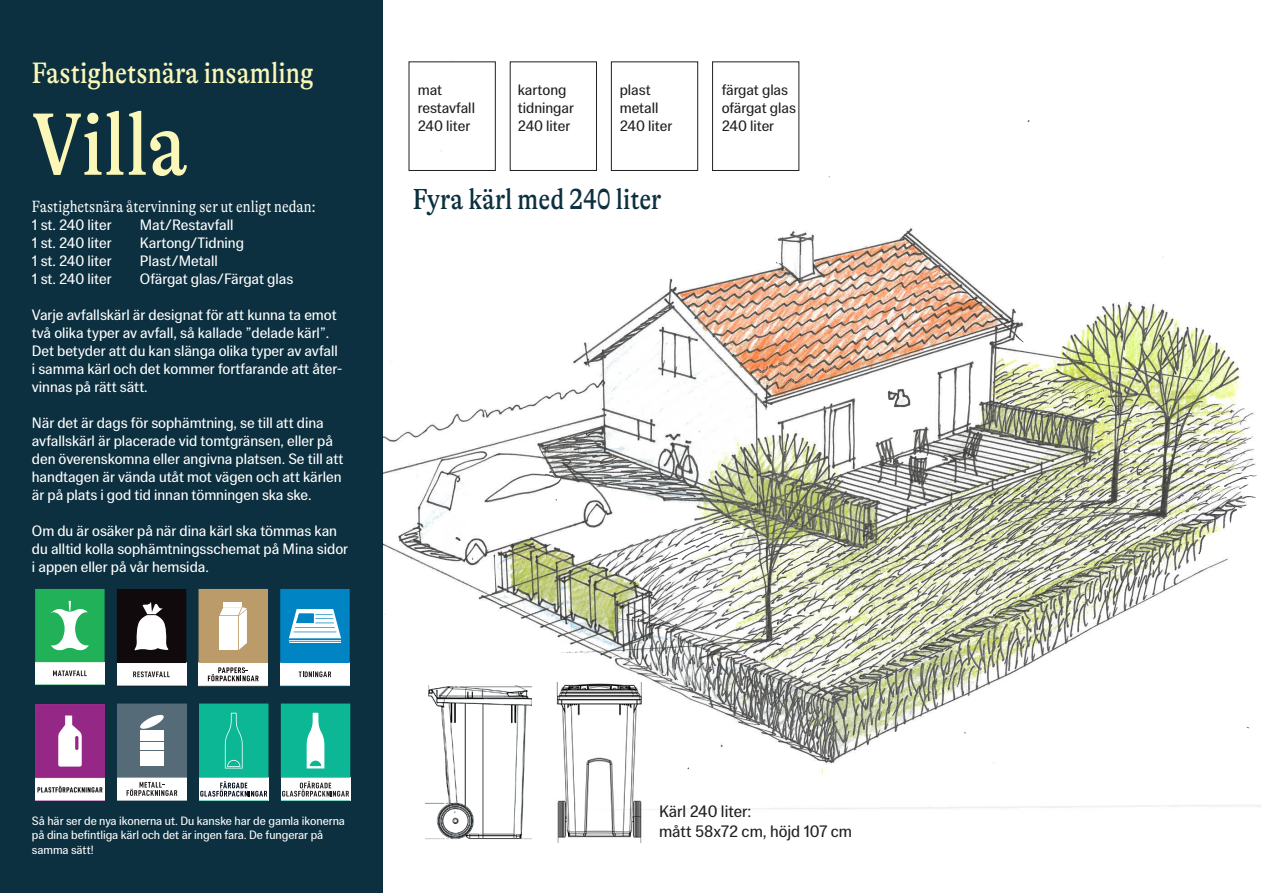
<style>
.page{position:relative;width:1263px;height:893px;background:#fff}
.page>*{position:absolute;margin:0;border:0;box-sizing:border-box;transform-origin:0 0}
.t1{font:condensed 90px "GT Alpina";color:#faf7b8}
.t2{font:condensed 30px "GT Alpina";color:#faf7b8}
.t3{font:condensed 29.4px "GT Alpina";color:#0c303f}
.t4{font:300 condensed 16.5px "GT Alpina";color:#fff}
.t5{font:16.5px/19.8px "MNKY Jane";color:#231f20}
.t6{font:15px/18px "MNKY Jane";color:#fff}
.t7{font:15px/18px "MNKY Jane";color:#231f20}
.t8{font:12px/14.4px "MNKY Jane";color:#fff}
</style>
<div class="page">
<img style="left:383px;top:226px;width:878px;height:584px">
<img style="left:545px;top:492px;width:18px;height:11px">
<img style="left:561px;top:650px;width:22px;height:5px">
<img style="left:749px;top:361px;width:91px;height:29px">
<img style="left:778px;top:544px;width:56px;height:102px">
<img style="left:1197px;top:473px;width:61px;height:30px">
<svg style="left:1087px;top:681px;width:3px;height:5px"></svg>
<svg style="left:1246px;top:726px;width:4px;height:4px"></svg>
<img style="left:1229px;top:508px;width:9px;height:16px">
<img style="left:1213px;top:453px;width:39px;height:17px">
<img style="left:1198px;top:533px;width:9px;height:22px">
<img style="left:1152px;top:512px;width:47px;height:21px">
<svg style="left:1143px;top:523px;width:3px;height:5px"></svg>
<img style="left:1049px;top:390px;width:58px;height:22px">
<svg style="left:1015px;top:334px;width:9px;height:10px"></svg>
<svg style="left:778px;top:526px;width:3px;height:6px"></svg>
<svg style="left:1060px;top:344px;width:9px;height:10px"></svg>
<svg style="left:1024px;top:546px;width:5px;height:6px"></svg>
<svg style="left:963px;top:730px;width:3px;height:5px"></svg>
<img style="left:887px;top:388px;width:24px;height:20px">
<img style="left:783px;top:432px;width:7px;height:20px">
<svg style="left:664px;top:341px;width:4px;height:5px"></svg>
<svg style="left:774px;top:261px;width:5px;height:3px"></svg>
<svg style="left:686px;top:766px;width:4px;height:5px"></svg>
<img style="left:638px;top:519px;width:107px;height:63px">
<img style="left:540px;top:428px;width:63px;height:64px">
<svg style="left:471px;top:555px;width:3px;height:6px"></svg>
<svg style="left:454px;top:535px;width:8px;height:8px"></svg>
<div style="left:0;top:0;width:383px;height:893px;background:#0c303f"></div>
<img style="left:426px;top:685px;width:105px;height:155px">
<img style="left:546px;top:682px;width:101px;height:161px">
<svg style="left:408px;top:61px;width:392px;height:110px"></svg>
<div style="left:418px;top:81px;width:85px;height:52px;background:#fff"></div>
<div style="left:518px;top:81px;width:85px;height:52px;background:#fff"></div>
<div style="left:620px;top:81px;width:85px;height:52px;background:#fff"></div>
<div style="left:722px;top:81px;width:85px;height:52px;background:#fff"></div>
<svg style="left:35px;top:589px;width:70px;height:96px"></svg>
<svg style="left:117px;top:589px;width:69px;height:97px"></svg>
<svg style="left:199px;top:589px;width:69px;height:97px"></svg>
<svg style="left:280px;top:589px;width:70px;height:97px"></svg>
<img style="left:35px;top:704px;width:70px;height:96px">
<svg style="left:117px;top:703px;width:70px;height:98px"></svg>
<hr style="left:140px;top:751px;width:24px;height:3px;background:#fff">
<div style="left:140px;top:755px;width:24px;height:11px;background:#fff"></div>
<hr style="left:140px;top:746px;width:24px;height:4px;background:#fff">
<div style="left:140px;top:730px;width:24px;height:11px;background:#fff"></div>
<hr style="left:140px;top:742px;width:24px;height:3px;background:#fff">
<svg style="left:199px;top:703px;width:69px;height:98px"></svg>
<svg style="left:281px;top:703px;width:69px;height:98px"></svg>
<p class="t2" style="left:32px;top:56px;width:284px">Fastighetsnära insamling</p>
<p class="t1" style="left:32px;top:94px;width:157px">Villa</p>
<p class="t4" style="left:32px;top:197px;width:286px">Fastighetsnära återvinning ser ut enligt nedan:</p>
<p class="t6" style="left:32px;top:215px;width:81px">1 st. 240 liter</p>
<p class="t6" style="left:140px;top:215px;width:95px">Mat/Restavfall</p>
<p class="t6" style="left:32px;top:233px;width:81px">1 st. 240 liter</p>
<p class="t6" style="left:140px;top:233px;width:106px">Kartong/Tidning</p>
<p class="t6" style="left:32px;top:251px;width:81px">1 st. 240 liter</p>
<p class="t6" style="left:140px;top:251px;width:79px">Plast/Metall</p>
<p class="t6" style="left:32px;top:269px;width:81px">1 st. 240 liter</p>
<p class="t6" style="left:140px;top:269px;width:155px">Ofärgat glas/Färgat glas</p>
<p class="t6" style="left:32px;top:305px;width:312px">Varje avfallskärl är designat för att kunna ta emot två olika typer av avfall, så kallade ”delade kärl”.<br>Det betyder att du kan slänga olika typer av avfall i samma kärl och det kommer fortfarande att åter&shy;vinnas på rätt sätt.</p>
<p class="t6" style="left:32px;top:413px;width:313px">När det är dags för sophämtning, se till att dina avfallskärl är placerade vid tomtgränsen, eller på den överenskomna eller angivna platsen. Se till att handtagen är vända utåt mot vägen och att kärlen är på plats i god tid innan tömningen ska ske.</p>
<p class="t6" style="left:32px;top:521px;width:318px">Om du är osäker på när dina kärl ska tömmas kan du alltid kolla sophämtningsschemat på Mina sidor i appen eller på vår hemsida.</p>
<p class="t7" style="left:418px;top:80px;width:59px">mat restavfall<br>240 liter</p>
<p class="t7" style="left:518px;top:80px;width:57px">kartong tidningar<br>240 liter</p>
<p class="t7" style="left:620px;top:80px;width:54px">plast metall<br>240 liter</p>
<p class="t7" style="left:722px;top:80px;width:76px">färgat glas ofärgat glas<br>240 liter</p>
<p class="t3" style="left:413px;top:183px;width:250px">Fyra kärl med 240 liter</p>
<p class="t8" style="left:32px;top:814px;width:315px">Så här ser de nya ikonerna ut. Du kanske har de gamla ikonerna på dina befintliga kärl och det är ingen fara. De fungerar på samma sätt!</p>
<p class="t5" style="left:659px;top:801px;width:194px">Kärl 240 liter:<br>mått 58x72 cm, höjd 107 cm</p>
</div>
